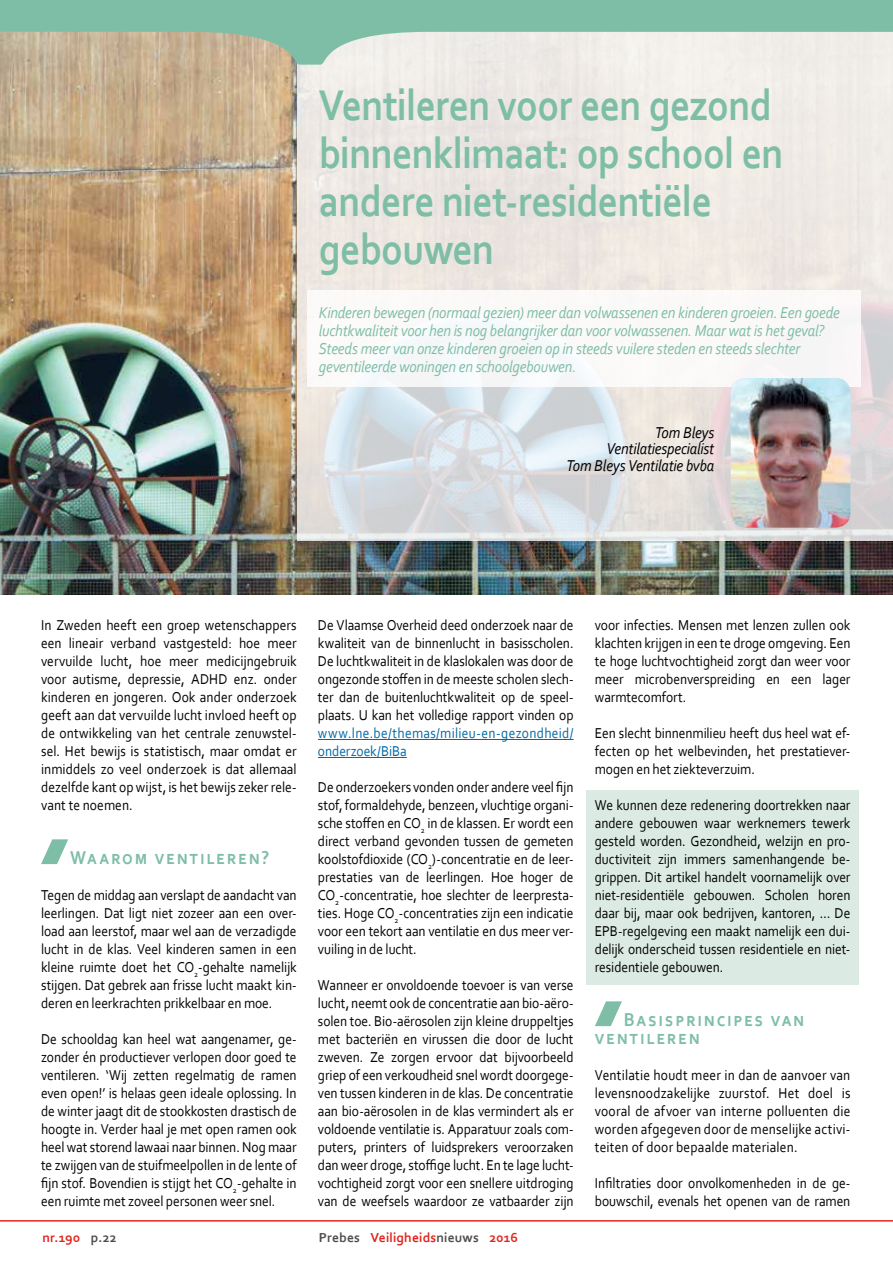
<style>
.page{position:relative;width:893px;height:1263px;background:#fff}
.page>*{position:absolute;margin:0;border:0;box-sizing:border-box;transform-origin:0 0}
.t1{font:700 45px/48px "Corbel";letter-spacing:-.015em;color:#7ebea6;scale:.88 1}
.t2{font:700 19.5px/18px "Corbel";letter-spacing:.1em;color:#7ebea6;scale:.9 1}
.t3{font:italic 16.5px/18px "Corbel";letter-spacing:-.01em;color:#7ebea6;scale:.9 1}
.t4{font:italic 16.5px/16.5px "Corbel";letter-spacing:-.015em;color:#000;text-align:right;scale:.9 1}
.t5{font:15px/18px "Corbel";letter-spacing:-.005em;color:#000;text-align:justify;scale:.9 1}
.t6{font:15px/18px "Corbel";letter-spacing:.02em;color:#0069a5;scale:.9 1}
.t7{font:700 13.65px "Corbel";letter-spacing:.01em;color:#e2231b}
.s1{color:#fff}
.s2{color:#4c4d4d}
</style>
<div class="page">
<img style="left:0;top:65px;width:893px;height:529px">
<svg style="left:298px;top:65px;width:595px;height:475px;background:#e7e5e2"></svg>
<div style="left:307px;top:290px;width:554px;height:96px;background:#faf9f8"></div>
<svg style="left:0;top:0;width:893px;height:65px;background:#adcbb8"></svg>
<img style="left:731px;top:378px;width:119px;height:150px">
<svg style="left:41px;top:839px;width:27px;height:25px"></svg>
<hr style="left:318px;top:739px;width:256px;height:1px;background:#0069a5">
<hr style="left:318px;top:757px;width:89px;height:1px;background:#0069a5">
<div style="left:586px;top:790px;width:273px;height:194px;background:#dbebe3"></div>
<svg style="left:595px;top:1001px;width:27px;height:25px"></svg>
<hr style="left:0;top:1220px;width:893px;height:1px;background:#e2231b">
<h1 class="t1" style="left:319px;top:80px;width:529px">Ventileren voor een gezond binnenklimaat: op school en andere niet-residentiële gebouwen</h1>
<p class="t3" style="left:319px;top:303px;width:580px">Kinderen bewegen (normaal gezien) meer dan volwassenen en kinderen groeien. Een goede luchtkwaliteit voor hen is nog belangrijker dan voor volwassenen. Maar wat is het geval?<br>Steeds meer van onze kinderen groeien op in steeds vuilere steden en steeds slechter geventileerde woningen en schoolgebouwen.</p>
<p class="t4" style="left:566px;top:423px;width:166px">Tom Bleys<br>Ventilatiespecialist<br>Tom Bleys Ventilatie bvba</p>
<p class="t5" style="left:41px;top:616px;width:286px">In Zweden heeft een groep wetenschappers een lineair verband vastgesteld: hoe meer vervuilde lucht, hoe meer medicijngebruik voor autisme, depressie, ADHD enz. onder kinderen en jongeren. Ook ander onderzoek geeft aan dat vervuilde lucht invloed heeft op de ontwikkeling van het centrale zenuwstel&shy;sel. Het bewijs is statistisch, maar omdat er inmiddels zo veel onderzoek is dat allemaal dezelfde kant op wijst, is het bewijs zeker rele&shy;vant te noemen.</p>
<h2 class="t2" style="left:70px;top:848px;width:223px">Waarom ventileren?</h2>
<p class="t5" style="left:41px;top:886px;width:286px">Tegen de middag aan verslapt de aandacht van leerlingen. Dat ligt niet zozeer aan een over&shy;load aan leerstof, maar wel aan de verzadigde lucht in de klas. Veel kinderen samen in een kleine ruimte doet het CO<sub>2</sub>-gehalte namelijk stijgen. Dat gebrek aan frisse lucht maakt kin&shy;deren en leerkrachten prikkelbaar en moe.</p>
<p class="t5" style="left:41px;top:1030px;width:286px">De schooldag kan heel wat aangenamer, ge&shy;zonder én productiever verlopen door goed te ventileren. ‘Wij zetten regelmatig de ramen even open!’ is helaas geen ideale oplossing. In de winter jaagt dit de stookkosten drastisch de hoogte in. Verder haal je met open ramen ook heel wat storend lawaai naar binnen. Nog maar te zwijgen van de stuifmeelpollen in de lente of fijn stof. Bovendien is stijgt het CO<sub>2</sub>-gehalte in een ruimte met zoveel personen weer snel.</p>
<p class="t5" style="left:318px;top:616px;width:285px">De Vlaamse Overheid deed onderzoek naar de kwaliteit van de binnenlucht in basisscholen.<br>De luchtkwaliteit in de klaslokalen was door de ongezonde stoffen in de meeste scholen slech&shy;ter dan de buitenluchtkwaliteit op de speel&shy;plaats. U kan het volledige rapport vinden op</p>
<p class="t6" style="left:318px;top:724px;width:285px">www.lne.be/themas/milieu-en-gezondheid/ onderzoek/BiBa</p>
<p class="t5" style="left:318px;top:778px;width:286px">De onderzoekers vonden onder andere veel fijn stof, formaldehyde, benzeen, vluchtige organi&shy;sche stoffen en CO<sub>2</sub> in de klassen. Er wordt een direct verband gevonden tussen de gemeten koolstofdioxide (CO<sub>2</sub>)-concentratie en de leer&shy;prestaties van de leerlingen. Hoe hoger de CO<sub>2</sub>-concentratie, hoe slechter de leerpresta&shy;ties. Hoge CO<sub>2</sub>-concentraties zijn een indicatie voor een tekort aan ventilatie en dus meer ver&shy;vuiling in de lucht.</p>
<p class="t5" style="left:318px;top:976px;width:286px">Wanneer er onvoldoende toevoer is van verse lucht, neemt ook de concentratie aan bio-aëro&shy;solen toe. Bio-aërosolen zijn kleine druppeltjes met bacteriën en virussen die door de lucht zweven. Ze zorgen ervoor dat bijvoorbeeld griep of een verkoudheid snel wordt doorgege&shy;ven tussen kinderen in de klas. De concentratie aan bio-aërosolen in de klas vermindert als er voldoende ventilatie is. Apparatuur zoals com&shy;puters, printers of luidsprekers veroorzaken dan weer droge, stoffige lucht. En te lage lucht&shy;vochtigheid zorgt voor een snellere uitdroging van de weefsels waardoor ze vatbaarder zijn</p>
<p class="t5" style="left:595px;top:616px;width:286px">voor infecties. Mensen met lenzen zullen ook klachten krijgen in een te droge omgeving. Een te hoge luchtvochtigheid zorgt dan weer voor meer microbenverspreiding en een lager warmtecomfort.</p>
<p class="t5" style="left:595px;top:724px;width:285px">Een slecht binnenmilieu heeft dus heel wat ef&shy;fecten op het welbevinden, het prestatiever&shy;mogen en het ziekteverzuim.</p>
<p class="t5" style="left:595px;top:796px;width:286px">We kunnen deze redenering doortrekken naar andere gebouwen waar werknemers tewerk gesteld worden. Gezondheid, welzijn en pro&shy;ductiviteit zijn immers samenhangende be&shy;grippen. Dit artikel handelt voornamelijk over niet-residentiële gebouwen. Scholen horen daar bij, maar ook bedrijven, kantoren, … De EPB-regelgeving een maakt namelijk een dui&shy;delijk onderscheid tussen residentiele en niet&shy;residentiele gebouwen.</p>
<h2 class="t2" style="left:595px;top:1010px;width:234px;text-indent:29px">Basisprincipes van ventileren</h2>
<p class="t5" style="left:595px;top:1066px;width:286px">Ventilatie houdt meer in dan de aanvoer van levensnoodzakelijke zuurstof. Het doel is vooral de afvoer van interne polluenten die worden afgegeven door de menselijke activi&shy;teiten of door bepaalde materialen.</p>
<p class="t5" style="left:595px;top:1174px;width:285px">Infiltraties door onvolkomenheden in de ge&shy;bouwschil, evenals het openen van de ramen</p>
<p class="t7" style="left:43px;top:1228px;width:76px">nr.190 <span class="s1">/</span> <span class="s2">p.22</span></p>
<p class="t7" style="left:319px;top:1228px;width:201px"><span class="s2">Prebes</span> <span class="s1">/</span> Veiligheids<span class="s2">nieuws</span> <span class="s1">/</span> 2016</p>
</div>
